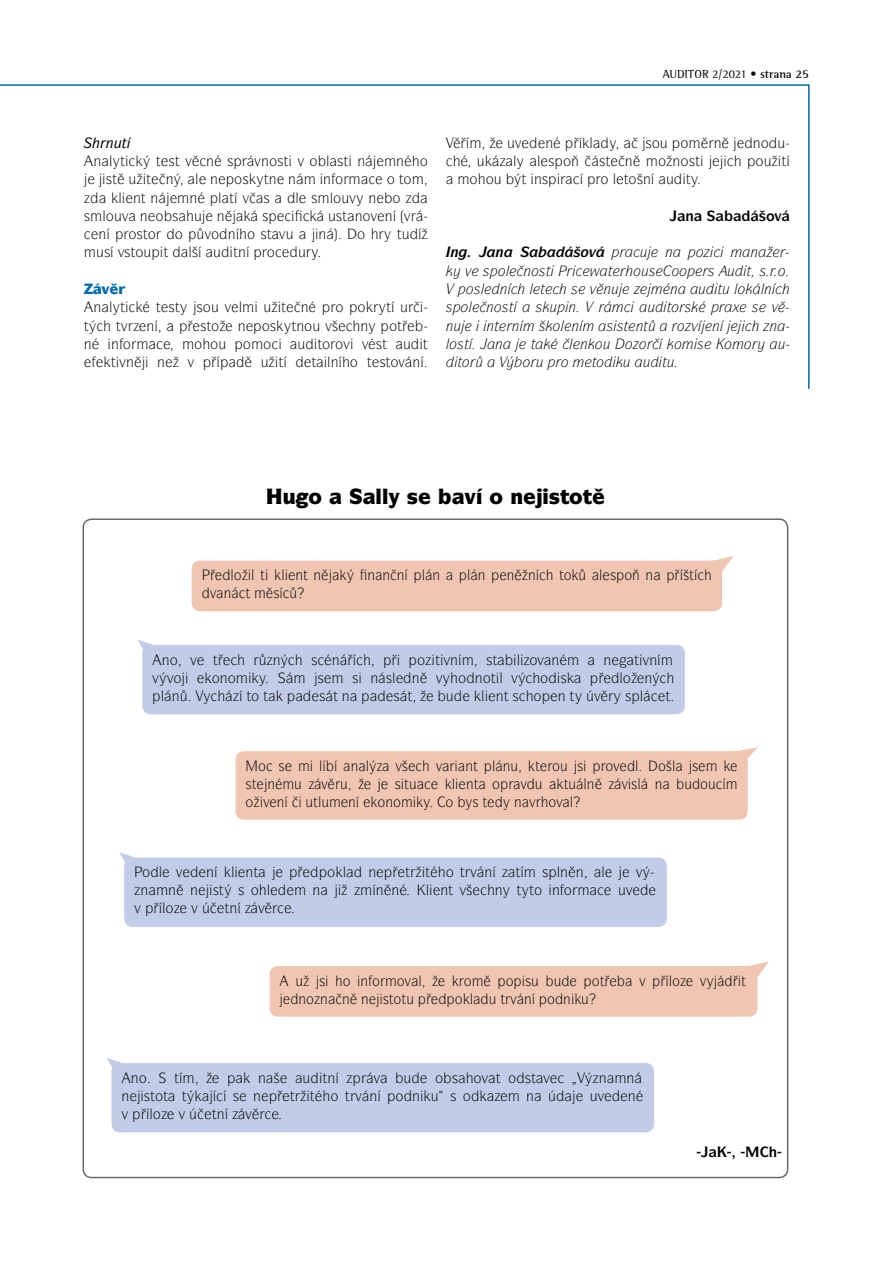
<style>
.page{position:relative;width:893px;height:1263px;background:#fff}
.page>*{position:absolute;margin:0;border:0;box-sizing:border-box;transform-origin:0 0}
.t1{font:900 21px "Itc Symbol CE";color:#000}
.t2{font:14.25px "Itc Symbol CE";color:#000}
.t3{font:italic 14.25px "Itc Symbol CE";color:#000}
.t4{font:italic 500 14.25px "Itc Symbol CE";color:#000}
.t5{font:italic 700 14.25px "Itc Symbol CE";color:#000}
.t6{font:700 14.25px "Itc Symbol CE";color:#000}
.t7{font:12px "Rotis Semiserif";color:#000}
.s1{font-weight:700}
</style>
<div class="page">
<hr style="left:0;top:84px;width:809px;height:2px;background:#006ab1">
<hr style="left:808px;top:85px;width:2px;height:304px;background:#006ab1">
<div style="left:236px;top:751px;width:512px;height:69px;background:#f0c6b3;border-radius:9px"></div>
<div style="left:142px;top:645px;width:543px;height:69px;background:#c1cce8;border-radius:9px"></div>
<div style="left:270px;top:966px;width:487px;height:51px;background:#f0c6b3;border-radius:9px"></div>
<div style="left:192px;top:560px;width:530px;height:51px;background:#f0c6b3;border-radius:9px"></div>
<div style="left:124px;top:857px;width:543px;height:70px;background:#c1cce8;border-radius:9px"></div>
<div style="left:111px;top:1063px;width:543px;height:69px;background:#c1cce8;border-radius:9px"></div>
<svg style="left:663px;top:747px;width:95px;height:45px"></svg>
<svg style="left:138px;top:640px;width:16px;height:63px"></svg>
<svg style="left:750px;top:961px;width:19px;height:28px"></svg>
<svg style="left:667px;top:556px;width:66px;height:16px"></svg>
<svg style="left:119px;top:852px;width:326px;height:64px"></svg>
<svg style="left:107px;top:1058px;width:15px;height:63px"></svg>
<p class="t7" style="left:663px;top:66px;width:147px">AUDITOR 2/2021 <span class="s1">• strana 25</span></p>
<p class="t4" style="left:106px;top:135px;width:23px">■◆▼</p>
<p class="t2" style="left:93px;top:153px;width:33px">■●▼</p>
<p class="t2" style="left:156px;top:153px;width:79px">▼▲▼ ❖ ■ ▲</p>
<p class="t2" style="left:254px;top:153px;width:113px">❖■□▲▼ ❖ □ ● ▲▼ ■</p>
<p class="t2" style="left:106px;top:171px;width:69px">▲▼ ◆▼ ■</p>
<p class="t2" style="left:195px;top:171px;width:102px">● ■ □▲ ▼■ ■</p>
<p class="t2" style="left:387px;top:171px;width:26px">□ ▼□</p>
<p class="t2" style="left:118px;top:189px;width:42px">● ■▼ ■</p>
<p class="t2" style="left:189px;top:189px;width:82px">■ ●▼ ❖ ▲</p>
<p class="t2" style="left:295px;top:189px;width:107px">● ▲ ●□◆❖ ■ □</p>
<p class="t2" style="left:84px;top:208px;width:142px">▲ ●□◆❖ ■□▲ ◆ ■</p>
<p class="t2" style="left:328px;top:208px;width:84px">◆▲▼ ■□❖ ■ ❖</p>
<p class="t2" style="left:98px;top:226px;width:59px">■ □▲▼□</p>
<p class="t2" style="left:175px;top:226px;width:120px">□ ❖□■ □ ▲▼❖◆</p>
<p class="t2" style="left:96px;top:244px;width:74px">◆▲ ❖▲▼□◆ ▼</p>
<p class="t2" style="left:188px;top:244px;width:59px">● ◆ ▼■</p>
<p class="t2" style="left:93px;top:299px;width:33px">■●▼</p>
<p class="t2" style="left:156px;top:299px;width:88px">▼ ▲▼ ▲□◆ ❖ ●</p>
<p class="t2" style="left:263px;top:299px;width:47px">◆▼ ■</p>
<p class="t2" style="left:84px;top:318px;width:45px">▼ ▼❖</p>
<p class="t2" style="left:147px;top:318px;width:9px">■</p>
<p class="t2" style="left:200px;top:318px;width:21px">▲▼□</p>
<p class="t2" style="left:238px;top:318px;width:96px">■ □▲ ▼■□◆ ❖</p>
<p class="t2" style="left:361px;top:318px;width:43px">■ □▼</p>
<p class="t2" style="left:84px;top:336px;width:49px">■ ■ □</p>
<p class="t2" style="left:194px;top:336px;width:79px">□□◆ □ □</p>
<p class="t2" style="left:298px;top:336px;width:132px">◆ ▼□□❖ ❖ ▲▼ ◆ ▼</p>
<p class="t2" style="left:111px;top:354px;width:25px">▼❖■</p>
<p class="t2" style="left:311px;top:354px;width:111px">▼ ●■ □ ▼ ▲▼□❖ ■</p>
<p class="t2" style="left:545px;top:134px;width:9px">■</p>
<p class="t2" style="left:589px;top:134px;width:5px">●</p>
<p class="t2" style="left:645px;top:134px;width:45px">▲□◆ □</p>
<p class="t2" style="left:714px;top:134px;width:73px">■ ■□ ◆</p>
<p class="t2" style="left:537px;top:153px;width:36px">●▲□</p>
<p class="t2" style="left:599px;top:153px;width:35px">▲▼ ■</p>
<p class="t2" style="left:658px;top:153px;width:43px">□ ■□▲▼</p>
<p class="t2" style="left:755px;top:153px;width:32px">□◆ ▼</p>
<p class="t2" style="left:470px;top:171px;width:34px">□ □◆</p>
<p class="t2" style="left:522px;top:171px;width:28px">▼ ■▲</p>
<p class="t2" style="left:600px;top:171px;width:92px">□ ●▼□■ ◆ ▼</p>
<p class="t6" style="left:685px;top:207px;width:10px">■</p>
<p class="t5" style="left:450px;top:244px;width:10px">■</p>
<p class="t5" style="left:495px;top:244px;width:10px">■</p>
<p class="t3" style="left:750px;top:244px;width:9px">■</p>
<p class="t3" style="left:465px;top:263px;width:87px">❖ ▲ □● ■□▲▼</p>
<p class="t3" style="left:608px;top:263px;width:81px">▼ □◆▲ □□</p>
<p class="t3" style="left:708px;top:263px;width:80px">▲ ◆▼ ▲□</p>
<p class="t3" style="left:466px;top:281px;width:43px">□▲● ■</p>
<p class="t3" style="left:571px;top:281px;width:49px">▲ ❖ ■◆</p>
<p class="t3" style="left:670px;top:281px;width:103px">■ ◆ ▼◆ ●□ ●■</p>
<p class="t3" style="left:446px;top:299px;width:69px">▲ □● ■□▲▼</p>
<p class="t3" style="left:535px;top:299px;width:42px">▲◆■</p>
<p class="t3" style="left:647px;top:299px;width:45px">◆ ▼□▲</p>
<p class="t3" style="left:487px;top:317px;width:34px">■▼ ■</p>
<p class="t3" style="left:553px;top:317px;width:28px">□● ■</p>
<p class="t3" style="left:606px;top:317px;width:43px">▲▲▼ ■▼</p>
<p class="t3" style="left:677px;top:317px;width:45px">□❖ ■</p>
<p class="t3" style="left:769px;top:317px;width:9px">■</p>
<p class="t3" style="left:446px;top:336px;width:24px">●□▲▼</p>
<p class="t3" style="left:569px;top:336px;width:79px">●■□◆ □□</p>
<p class="t3" style="left:522px;top:354px;width:48px">□ ◆ □</p>
<p class="t3" style="left:623px;top:354px;width:53px">◆ ◆ ▼◆</p>
<h1 class="t1" style="left:266px;top:485px;width:58px">★◆ □</h1>
<h1 class="t1" style="left:376px;top:485px;width:44px">●● ▲</h1>
<h1 class="t1" style="left:464px;top:485px;width:129px">❖ □ ■ ▲▼□▼</h1>
<p class="t2" style="left:231px;top:567px;width:92px">●□ ● ▼ ● ■▼ ■</p>
<p class="t2" style="left:367px;top:567px;width:74px">■■■ ●■</p>
<p class="t2" style="left:599px;top:567px;width:56px">●▲□ ■</p>
<p class="t2" style="left:210px;top:585px;width:42px">❖■ ▼</p>
<p class="t2" style="left:162px;top:651px;width:57px">■□ ❖ ▼</p>
<p class="t2" style="left:273px;top:651px;width:68px">■ ▲ ■</p>
<p class="t2" style="left:417px;top:651px;width:43px">□ ▼❖■</p>
<p class="t2" style="left:517px;top:651px;width:44px">●□❖■</p>
<p class="t2" style="left:603px;top:651px;width:55px">■ ▼❖■</p>
<p class="t2" style="left:152px;top:669px;width:31px">❖ ❖□</p>
<p class="t2" style="left:212px;top:669px;width:26px">□■□</p>
<p class="t2" style="left:318px;top:669px;width:202px">▲ ▲ ■▲● ■ ❖ □ ■□▼● ❖</p>
<p class="t2" style="left:619px;top:669px;width:34px">●□ ■</p>
<p class="t2" style="left:247px;top:687px;width:23px">▼□ ▼</p>
<p class="t2" style="left:319px;top:687px;width:32px">▲ ▼ ■</p>
<p class="t2" style="left:446px;top:687px;width:130px">◆ ●■▼ ▲□ ■ ▼</p>
<p class="t2" style="left:594px;top:687px;width:51px">❖ ▲ ●</p>
<p class="t2" style="left:319px;top:758px;width:51px">● ■ ●</p>
<p class="t2" style="left:465px;top:758px;width:119px">■▼ ● ■◆ ▼ □◆ ▲</p>
<p class="t2" style="left:606px;top:758px;width:35px">□❖ ●</p>
<p class="t2" style="left:658px;top:758px;width:42px">□ ● ▲</p>
<p class="t2" style="left:246px;top:776px;width:31px">▲▼ ■</p>
<p class="t2" style="left:294px;top:776px;width:55px">◆ ❖ ◆</p>
<p class="t2" style="left:395px;top:776px;width:24px">▲▼◆</p>
<p class="t2" style="left:452px;top:776px;width:50px">● ■▼ □</p>
<p class="t2" style="left:564px;top:776px;width:32px">▼◆ ●■</p>
<p class="t2" style="left:621px;top:776px;width:43px">❖▲● ■</p>
<p class="t2" style="left:684px;top:776px;width:33px">◆ □◆</p>
<p class="t2" style="left:246px;top:794px;width:40px">□❖■</p>
<p class="t2" style="left:305px;top:794px;width:25px">◆▼●◆</p>
<p class="t2" style="left:348px;top:794px;width:54px">■ □■□</p>
<p class="t2" style="left:446px;top:794px;width:43px">□ ▲ ▼</p>
<p class="t2" style="left:514px;top:794px;width:61px">■❖ □❖●</p>
<p class="t2" style="left:142px;top:864px;width:42px">□ ● ❖</p>
<p class="t2" style="left:206px;top:864px;width:54px">■ ● ■▼</p>
<p class="t2" style="left:368px;top:864px;width:126px">■ ▼▼□ ▼❖■</p>
<p class="t2" style="left:515px;top:864px;width:91px">▼ ▲●■■ ●</p>
<p class="t2" style="left:141px;top:882px;width:131px">■ ■ ■ ▲▼ ▲□●</p>
<p class="t2" style="left:312px;top:882px;width:9px">■</p>
<p class="t2" style="left:426px;top:882px;width:42px">● ■▼ ❖</p>
<p class="t2" style="left:495px;top:882px;width:79px">■ ▼ ▼□ ■□</p>
<p class="t2" style="left:134px;top:900px;width:65px">❖ ●□ ❖</p>
<p class="t2" style="left:295px;top:972px;width:128px">◆ ▲ □ ■□ □❖●</p>
<p class="t2" style="left:464px;top:972px;width:99px">□ □ ▲◆ ◆</p>
<p class="t2" style="left:639px;top:972px;width:43px">❖ ●□</p>
<p class="t2" style="left:299px;top:990px;width:117px">■□ ■ ■ ■ ▲▼□▼◆</p>
<p class="t2" style="left:455px;top:990px;width:136px">□● ◆ ▼❖■ □■ ◆</p>
<p class="t2" style="left:258px;top:1070px;width:9px">■</p>
<p class="t2" style="left:303px;top:1070px;width:34px">◆ ▼■</p>
<p class="t2" style="left:435px;top:1070px;width:117px">□▲ □❖▼ □▲▼❖</p>
<p class="t2" style="left:121px;top:1088px;width:67px">■ ▲▼□▼ ▼</p>
<p class="t2" style="left:290px;top:1088px;width:89px">▼ ▼ □ ▼❖■</p>
<p class="t2" style="left:396px;top:1088px;width:77px">□■◆ ▲□</p>
<p class="t2" style="left:526px;top:1088px;width:9px">■</p>
<p class="t2" style="left:628px;top:1088px;width:9px">■</p>
<p class="t2" style="left:121px;top:1106px;width:65px">❖ ●□ ❖</p>
</div>
